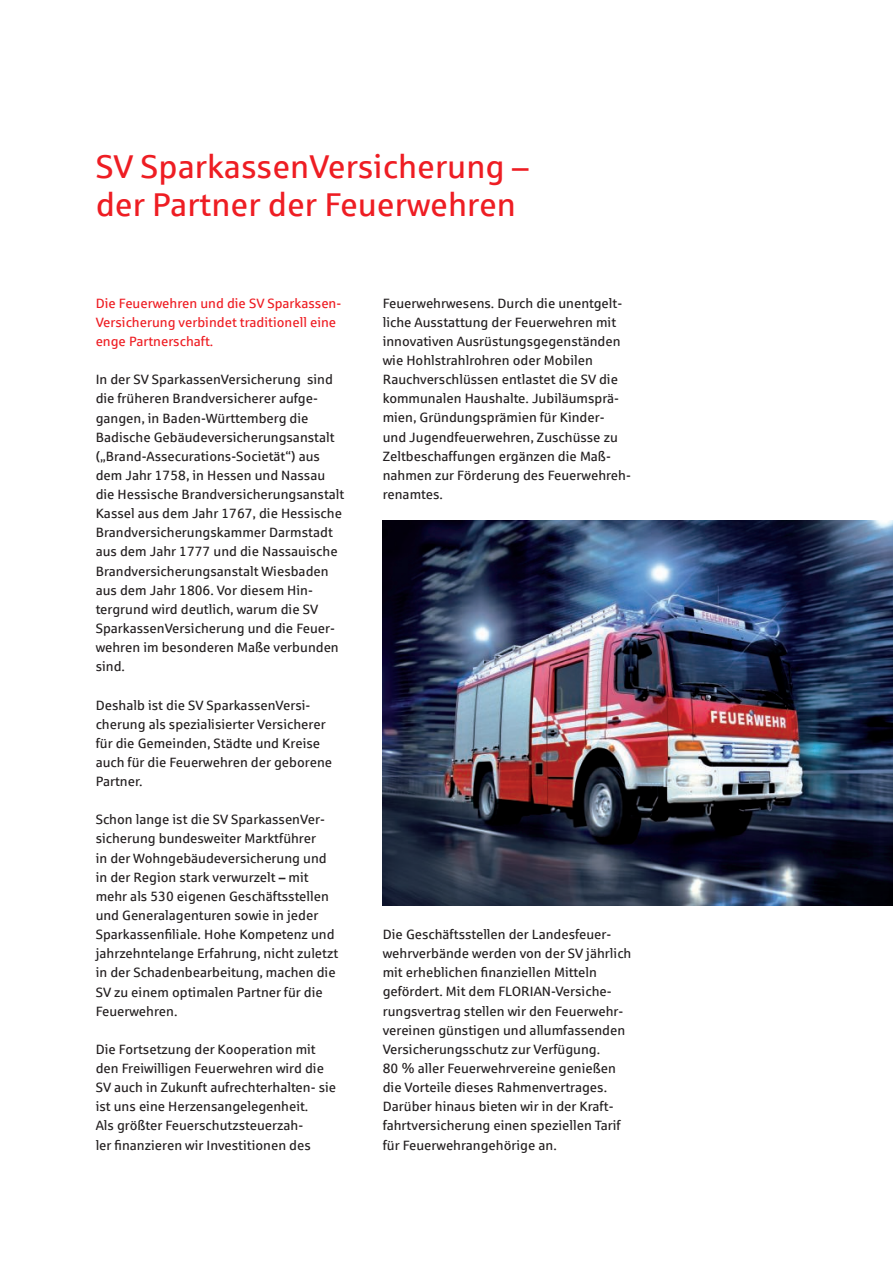
<style>
.page{position:relative;width:893px;height:1263px;background:#fff}
.page>*{position:absolute;margin:0;border:0;box-sizing:border-box;transform-origin:0 0}
.t1{font:33px/38.2px "Sparkasse Rg";color:#ee1d23}
.t2{font:13.5px/19.2px "Sparkasse Rg";color:#231f20}
.t3{font:13.5px/19.2px "Sparkasse Rg";color:#ee1d23}
.s1{font-weight:700}
</style>
<div class="page">
<img style="left:383px;top:521px;width:510px;height:385px">
<h1 class="t1" style="left:96px;top:146px;width:435px">SV SparkassenVersicherung – der Partner der Feuerwehren</h1>
<p class="t3" style="left:96px;top:293px;width:247px">Die Feuerwehren und die SV Sparkassen-<br>Versicherung verbindet traditionell eine enge Partnerschaft.</p>
<p class="t2" style="left:96px;top:370px;width:250px">In der SV SparkassenVersicherung sind die früheren Brandversicherer aufge&shy;gangen, in Baden-Württemberg die Badische Gebäudeversicherungsanstalt („Brand-Assecurations-Societät“) aus dem Jahr 1758, in Hessen und Nassau die Hessische Brandversicherungsanstalt Kassel aus dem Jahr 1767, die Hessische Brandversicherungskammer Darmstadt aus dem Jahr 1777 und die Nassauische Brandversicherungsanstalt Wiesbaden aus dem Jahr 1806. Vor diesem Hin&shy;tergrund wird deutlich, warum die SV SparkassenVersicherung und die Feuer&shy;wehren im besonderen Maße verbunden sind.</p>
<p class="t2" style="left:96px;top:695px;width:238px">Deshalb ist die SV SparkassenVersi&shy;cherung als spezialisierter Versicherer für die Gemeinden, Städte und Kreise auch für die Feuerwehren der geborene<br>Partner.</p>
<p class="t2" style="left:96px;top:810px;width:244px">Schon lange ist die SV SparkassenVer&shy;sicherung bundesweiter Marktführer<br>in der Wohngebäudeversicherung und in der Region stark verwurzelt <span class="s1">–</span> mit mehr als 530 eigenen Geschäftsstellen und Generalagenturen sowie in jeder Sparkassenfiliale. Hohe Kompetenz und jahrzehntelange Erfahrung, nicht zuletzt in der Schadenbearbeitung, machen die SV zu einem optimalen Partner für die Feuerwehren.</p>
<p class="t2" style="left:96px;top:1039px;width:242px">Die Fortsetzung der Kooperation mit den Freiwilligen Feuerwehren wird die SV auch in Zukunft aufrechterhalten- sie ist uns eine Herzensangelegenheit.<br>Als größter Feuerschutzsteuerzah-<br>ler finanzieren wir Investitionen des</p>
<p class="t2" style="left:383px;top:293px;width:250px">Feuerwehrwesens. Durch die unentgelt&shy;liche Ausstattung der Feuerwehren mit innovativen Ausrüstungsgegenständen wie Hohlstrahlrohren oder Mobilen Rauchverschlüssen entlastet die SV die kommunalen Haushalte. Jubiläumsprä&shy;mien, Gründungsprämien für Kinder&shy;und Jugendfeuerwehren, Zuschüsse zu Zeltbeschaffungen ergänzen die Maß&shy;nahmen zur Förderung des Feuerwehreh&shy;renamtes.</p>
<p class="t2" style="left:383px;top:924px;width:250px">Die Geschäftsstellen der Landesfeuer&shy;wehrverbände werden von der SV jährlich mit erheblichen finanziellen Mitteln gefördert. Mit dem FLORIAN-Versiche&shy;rungsvertrag stellen wir den Feuerwehr&shy;vereinen günstigen und allumfassenden Versicherungsschutz zur Verfügung.<br>80 % aller Feuerwehrvereine genießen die Vorteile dieses Rahmenvertrages.<br>Darüber hinaus bieten wir in der Kraft&shy;fahrtversicherung einen speziellen Tarif für Feuerwehrangehörige an.</p>
</div>
